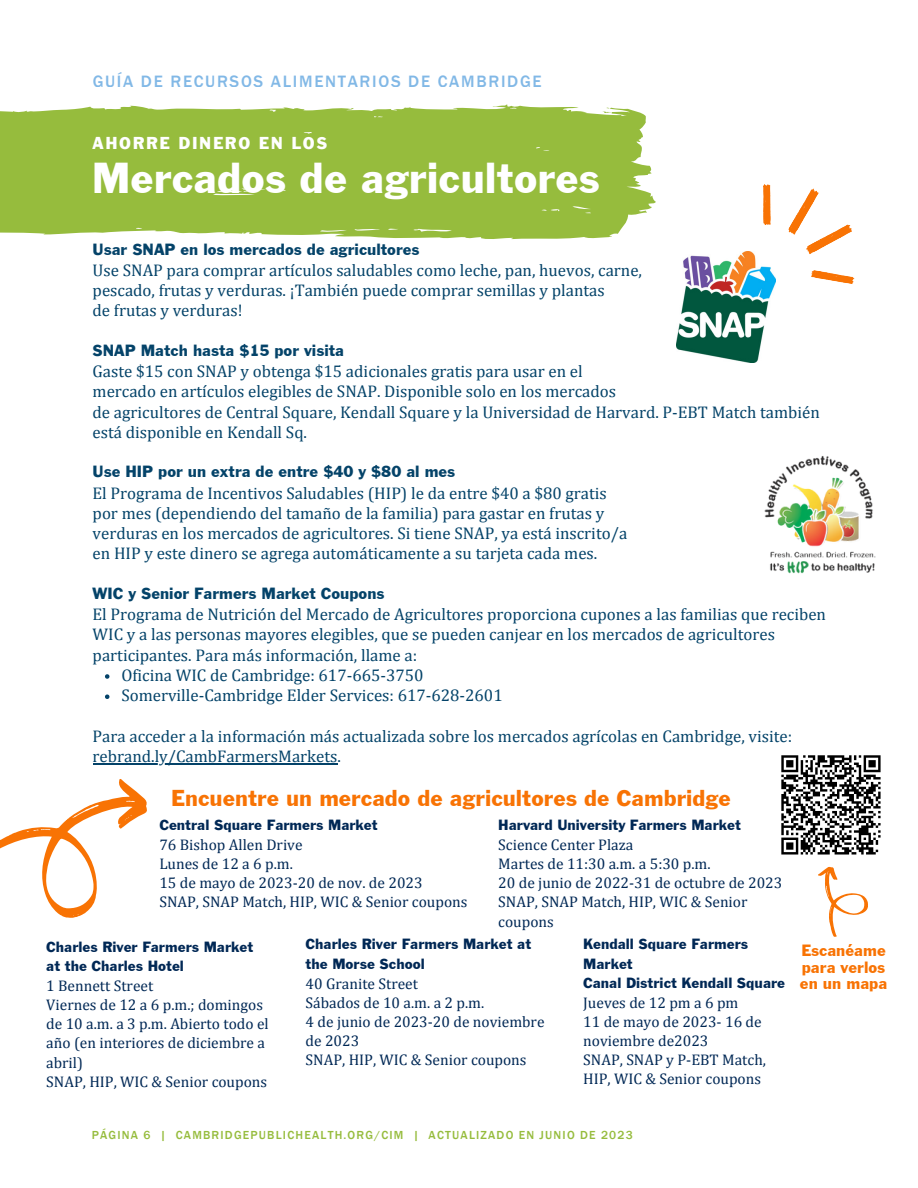
<style>
.page{position:relative;width:918px;height:1188px;background:#fff}
.page>*{position:absolute;margin:0;border:0;box-sizing:border-box;transform-origin:0 0}
.t1{font:45.15px "Franklin Gothic";color:#fff}
.t2{font:24px "Franklin Gothic";color:#f87304}
.t3{font:18px "Franklin Gothic";letter-spacing:.09em;color:#fff}
.t4{font:16.95px/20.2px "Cambria";color:#044369}
.t5{font:16.95px "Franklin Gothic";color:#044369}
.t6{font:500 16.95px "Franklin Gothic";letter-spacing:.1em;color:#0070cd}
.t7{font:16.95px/16.2px "Franklin Gothic";color:#f87304;text-align:justify}
.t8{font:15.45px/19.2px "Cambria";color:#002855}
.t9{font:15.45px/19.2px "Franklin Gothic";color:#002855}
.t10{font:500 12px "Franklin Gothic";letter-spacing:.1em;color:#96bc3d}
</style>
<div class="page">
<svg style="left:0;top:104px;width:656px;height:136px;background:#a0c250"></svg>
<svg style="left:105px;top:674px;width:4px;height:5px"></svg>
<svg style="left:105px;top:694px;width:4px;height:5px"></svg>
<hr style="left:93px;top:763px;width:244px;height:1px;background:#044369">
<img style="left:676px;top:252px;width:99px;height:110px">
<img style="left:764px;top:456px;width:112px;height:118px">
<svg style="left:0;top:779px;width:147px;height:139px"></svg>
<svg style="left:811px;top:270px;width:44px;height:14px"></svg>
<svg style="left:788px;top:188px;width:64px;height:66px"></svg>
<svg style="left:763px;top:184px;width:8px;height:41px"></svg>
<svg style="left:781px;top:755px;width:100px;height:100px"></svg>
<svg style="left:818px;top:866px;width:50px;height:71px"></svg>
<p class="t6" style="left:93px;top:71px;width:451px">GUÍA DE RECURSOS ALIMENTARIOS DE CAMBRIDGE</p>
<p class="t3" style="left:93px;top:137px;width:236px">AHORRE DINERO EN LOS</p>
<p class="t1" style="left:92px;top:163px;width:510px">Mercados de agricultores</p>
<p class="t5" style="left:93px;top:243px;width:328px">Usar SNAP en los mercados de agricultores</p>
<p class="t4" style="left:93px;top:260px;width:551px">Use SNAP para comprar artículos saludables como leche, pan, huevos, carne,</p>
<p class="t4" style="left:93px;top:280px;width:514px">pescado, frutas y verduras. ¡También puede comprar semillas y plantas</p>
<p class="t4" style="left:93px;top:300px;width:151px">de frutas y verduras!</p>
<p class="t5" style="left:93px;top:344px;width:253px">SNAP Match hasta $15 por visita</p>
<p class="t4" style="left:93px;top:361px;width:492px">Gaste $15 con SNAP y obtenga $15 adicionales gratis para usar en el</p>
<p class="t4" style="left:93px;top:381px;width:525px">mercado en artículos elegibles de SNAP. Disponible solo en los mercados</p>
<p class="t4" style="left:93px;top:401px;width:729px">de agricultores de Central Square, Kendall Square y la Universidad de Harvard. P-EBT Match también está disponible en Kendall Sq.</p>
<p class="t5" style="left:93px;top:466px;width:364px">Use HIP por un extra de entre $40 y $80 al mes</p>
<p class="t4" style="left:93px;top:482px;width:516px">El Programa de Incentivos Saludables (HIP) le da entre $40 a $80 gratis</p>
<p class="t4" style="left:93px;top:503px;width:513px">por mes (dependiendo del tamaño de la familia) para gastar en frutas y</p>
<p class="t4" style="left:93px;top:523px;width:536px">verduras en los mercados de agricultores. Si tiene SNAP, ya está inscrito/a</p>
<p class="t4" style="left:93px;top:543px;width:506px">en HIP y este dinero se agrega automáticamente a su tarjeta cada mes.</p>
<p class="t5" style="left:93px;top:587px;width:293px">WIC y Senior Farmers Market Coupons</p>
<p class="t4" style="left:93px;top:604px;width:735px">El Programa de Nutrición del Mercado de Agricultores proporciona cupones a las familias que reciben<br>WIC y a las personas mayores elegibles, que se pueden canjear en los mercados de agricultores participantes. Para más información, llame a:</p>
<p class="t4" style="left:121px;top:665px;width:304px">Oficina WIC de Cambridge: 617-665-3750</p>
<p class="t4" style="left:121px;top:685px;width:383px">Somerville-Cambridge Elder Services: 617-628-2601</p>
<p class="t4" style="left:93px;top:725px;width:701px">Para acceder a la información más actualizada sobre los mercados agrícolas en Cambridge, visite: rebrand.ly/CambFarmersMarkets.</p>
<p class="t2" style="left:171px;top:790px;width:561px">Encuentre un mercado de agricultores de Cambridge</p>
<p class="t9" style="left:159px;top:816px;width:220px">Central Square Farmers Market</p>
<p class="t8" style="left:159px;top:835px;width:145px">76 Bishop Allen Drive</p>
<p class="t8" style="left:159px;top:854px;width:135px">Lunes de 12 a 6 p.m.</p>
<p class="t8" style="left:159px;top:873px;width:265px">15 de mayo de 2023-20 de nov. de 2023</p>
<p class="t8" style="left:159px;top:892px;width:310px">SNAP, SNAP Match, HIP, WIC &amp; Senior coupons</p>
<p class="t9" style="left:46px;top:938px;width:209px">Charles River Farmers Market</p>
<p class="t9" style="left:46px;top:957px;width:139px">at the Charles Hotel</p>
<p class="t8" style="left:46px;top:976px;width:109px">1 Bennett Street</p>
<p class="t8" style="left:46px;top:995px;width:224px">Viernes de 12 a 6 p.m.; domingos de 10 a.m. a 3 p.m. Abierto todo el año (en interiores de diciembre a abril)</p>
<p class="t8" style="left:46px;top:1071px;width:222px">SNAP, HIP, WIC &amp; Senior coupons</p>
<p class="t9" style="left:498px;top:816px;width:244px">Harvard University Farmers Market</p>
<p class="t8" style="left:498px;top:835px;width:137px">Science Center Plaza</p>
<p class="t8" style="left:498px;top:854px;width:214px">Martes de 11:30 a.m. a 5:30 p.m.</p>
<p class="t8" style="left:498px;top:873px;width:286px">20 de junio de 2022-31 de octubre de 2023</p>
<p class="t8" style="left:498px;top:892px;width:251px">SNAP, SNAP Match, HIP, WIC &amp; Senior coupons</p>
<p class="t9" style="left:306px;top:936px;width:227px">Charles River Farmers Market at</p>
<p class="t9" style="left:306px;top:955px;width:121px">the Morse School</p>
<p class="t8" style="left:306px;top:974px;width:114px">40 Granite Street</p>
<p class="t8" style="left:306px;top:993px;width:180px">Sábados de 10 a.m. a 2 p.m.</p>
<p class="t8" style="left:306px;top:1012px;width:240px">4 de junio de 2023-20 de noviembre de 2023</p>
<p class="t8" style="left:306px;top:1050px;width:222px">SNAP, HIP, WIC &amp; Senior coupons</p>
<p class="t9" style="left:583px;top:936px;width:166px">Kendall Square Farmers<br>Market</p>
<p class="t9" style="left:583px;top:974px;width:203px">Canal District Kendall Square</p>
<p class="t8" style="left:583px;top:993px;width:157px">Jueves de 12 pm a 6 pm</p>
<p class="t8" style="left:583px;top:1012px;width:180px">11 de mayo de 2023- 16 de noviembre de2023</p>
<p class="t8" style="left:583px;top:1050px;width:184px">SNAP, SNAP y P-EBT Match,<br>HIP, WIC &amp; Senior coupons</p>
<p class="t10" style="left:92px;top:1128px;width:543px">PÁGINA 6 | CAMBRIDGEPUBLICHEALTH.ORG/CIM | ACTUALIZADO EN JUNIO DE 2023</p>
<p class="t7" style="left:800px;top:944px;width:89px">Escanéame para verlos en un mapa</p>
</div>
